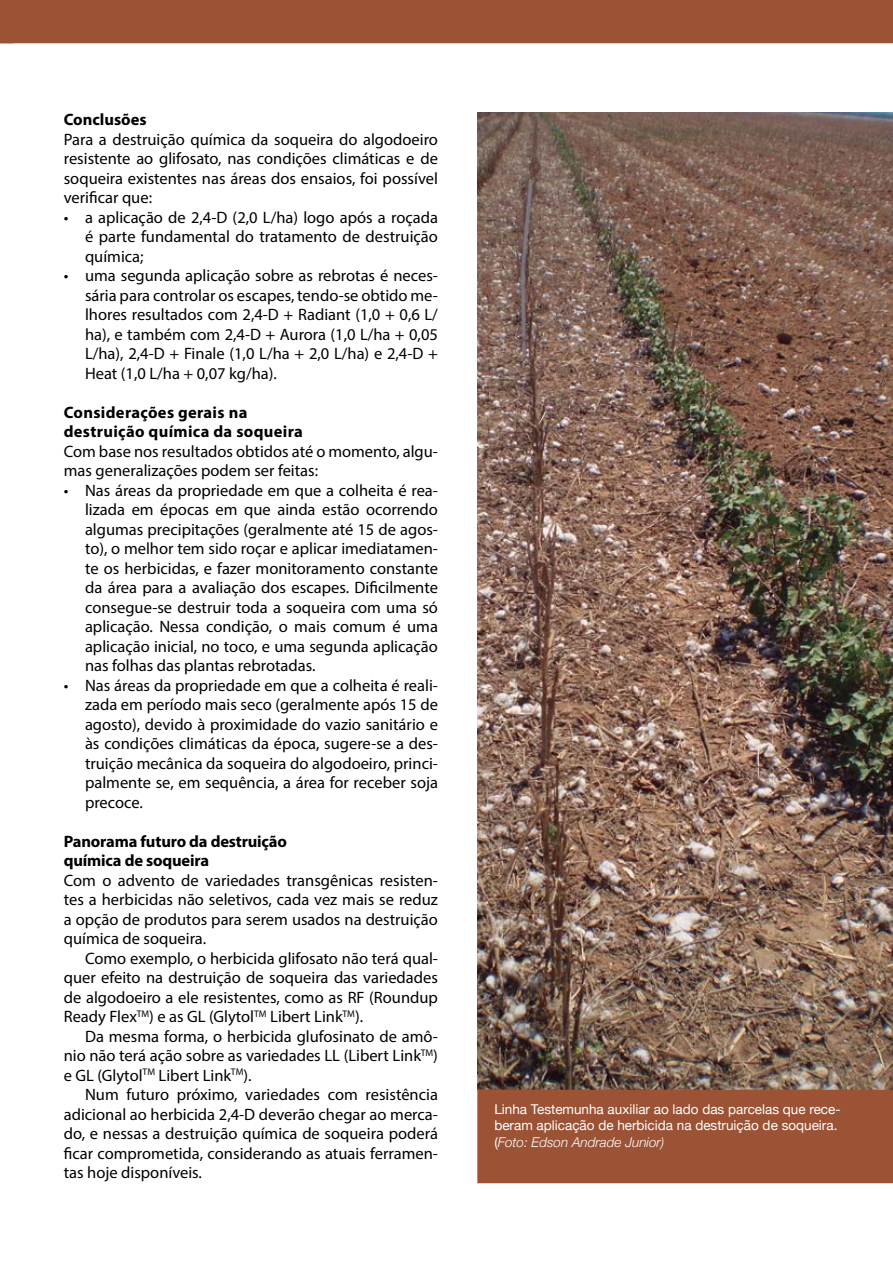
<style>
.page{position:relative;width:893px;height:1263px;background:#fff}
.page>*{position:absolute;margin:0;border:0;box-sizing:border-box;transform-origin:0 0}
.t1{font:16.5px/19.5px "Myriad Pro";color:#000;text-align:justify}
.t2{font:700 16.5px/19.5px "Myriad Pro";color:#000}
.t3{font:700 16.5px/19.5px "Myriad Pro";letter-spacing:.02em;color:#000}
.t4{font:13.5px/16.2px "Helvetica Neue";color:#fff}
.s1{font-weight:300;font-style:italic}
</style>
<div class="page">
<div style="left:0;top:0;width:893px;height:43px;background:#9c5235"></div>
<img style="left:477px;top:113px;width:416px;height:977px">
<div style="left:477px;top:1090px;width:416px;height:93px;background:#9c5235"></div>
<p class="t2" style="left:64px;top:109px;width:84px">Conclusões</p>
<p class="t1" style="left:64px;top:129px;width:376px">Para a destruição química da soqueira do algodoeiro resistente ao glifosato, nas condições climáticas e de soqueira existentes nas áreas dos ensaios, foi possível verificar que:</p>
<p class="t1" style="left:85px;top:207px;width:354px;text-indent:-21px">• a aplicação de 2,4-D (2,0 L/ha) logo após a roçada é parte fundamental do tratamento de destruição química;</p>
<p class="t1" style="left:85px;top:266px;width:354px;text-indent:-21px">• uma segunda aplicação sobre as rebrotas é neces&shy;sária para controlar os escapes, tendo-se obtido me&shy;lhores resultados com 2,4-D + Radiant (1,0 + 0,6 L/ ha), e também com 2,4-D + Aurora (1,0 L/ha + 0,05<br>L/ha), 2,4-D + Finale (1,0 L/ha + 2,0 L/ha) e 2,4-D + Heat (1,0 L/ha + 0,07 kg/ha).</p>
<p class="t3" style="left:64px;top:402px;width:241px">Considerações gerais na destruição química da soqueira</p>
<p class="t1" style="left:64px;top:441px;width:376px">Com base nos resultados obtidos até o momento, algu&shy;mas generalizações podem ser feitas:</p>
<p class="t1" style="left:85px;top:480px;width:354px;text-indent:-21px">• Nas áreas da propriedade em que a colheita é rea&shy;lizada em épocas em que ainda estão ocorrendo algumas precipitações (geralmente até 15 de agos&shy;to), o melhor tem sido roçar e aplicar imediatamen&shy;te os herbicidas, e fazer monitoramento constante da área para a avaliação dos escapes. Dificilmente consegue-se destruir toda a soqueira com uma só aplicação. Nessa condição, o mais comum é uma aplicação inicial, no toco, e uma segunda aplicação nas folhas das plantas rebrotadas.</p>
<p class="t1" style="left:85px;top:675px;width:354px;text-indent:-21px">• Nas áreas da propriedade em que a colheita é reali&shy;zada em período mais seco (geralmente após 15 de agosto), devido à proximidade do vazio sanitário e às condições climáticas da época, sugere-se a des&shy;truição mecânica da soqueira do algodoeiro, princi&shy;palmente se, em sequência, a área for receber soja precoce.</p>
<p class="t2" style="left:64px;top:831px;width:225px">Panorama futuro da destruição química de soqueira</p>
<p class="t1" style="left:64px;top:870px;width:376px">Com o advento de variedades transgênicas resisten&shy;tes a herbicidas não seletivos, cada vez mais se reduz a opção de produtos para serem usados na destruição química de soqueira.</p>
<p class="t1" style="left:64px;top:948px;width:376px;text-indent:21px">Como exemplo, o herbicida glifosato não terá qual&shy;quer efeito na destruição de soqueira das variedades de algodoeiro a ele resistentes, como as RF (Roundup Ready Flex<sup>TM</sup>) e as GL (Glytol<sup>TM</sup> Libert Link<sup>TM</sup>).</p>
<p class="t1" style="left:64px;top:1026px;width:376px;text-indent:21px">Da mesma forma, o herbicida glufosinato de amô&shy;nio não terá ação sobre as variedades LL (Libert Link<sup>TM</sup>) e GL (Glytol<sup>TM</sup> Libert Link<sup>TM</sup>).</p>
<p class="t1" style="left:64px;top:1085px;width:376px;text-indent:21px">Num futuro próximo, variedades com resistência adicional ao herbicida 2,4-D deverão chegar ao merca&shy;do, e nessas a destruição química de soqueira poderá ficar comprometida, considerando as atuais ferramen&shy;tas hoje disponíveis.</p>
<p class="t4" style="left:494px;top:1102px;width:348px">Linha Testemunha auxiliar ao lado das parcelas que rece&shy;beram aplicação de herbicida na destruição de soqueira. (<span class="s1">Foto: Edson Andrade Junior)</span></p>
</div>
